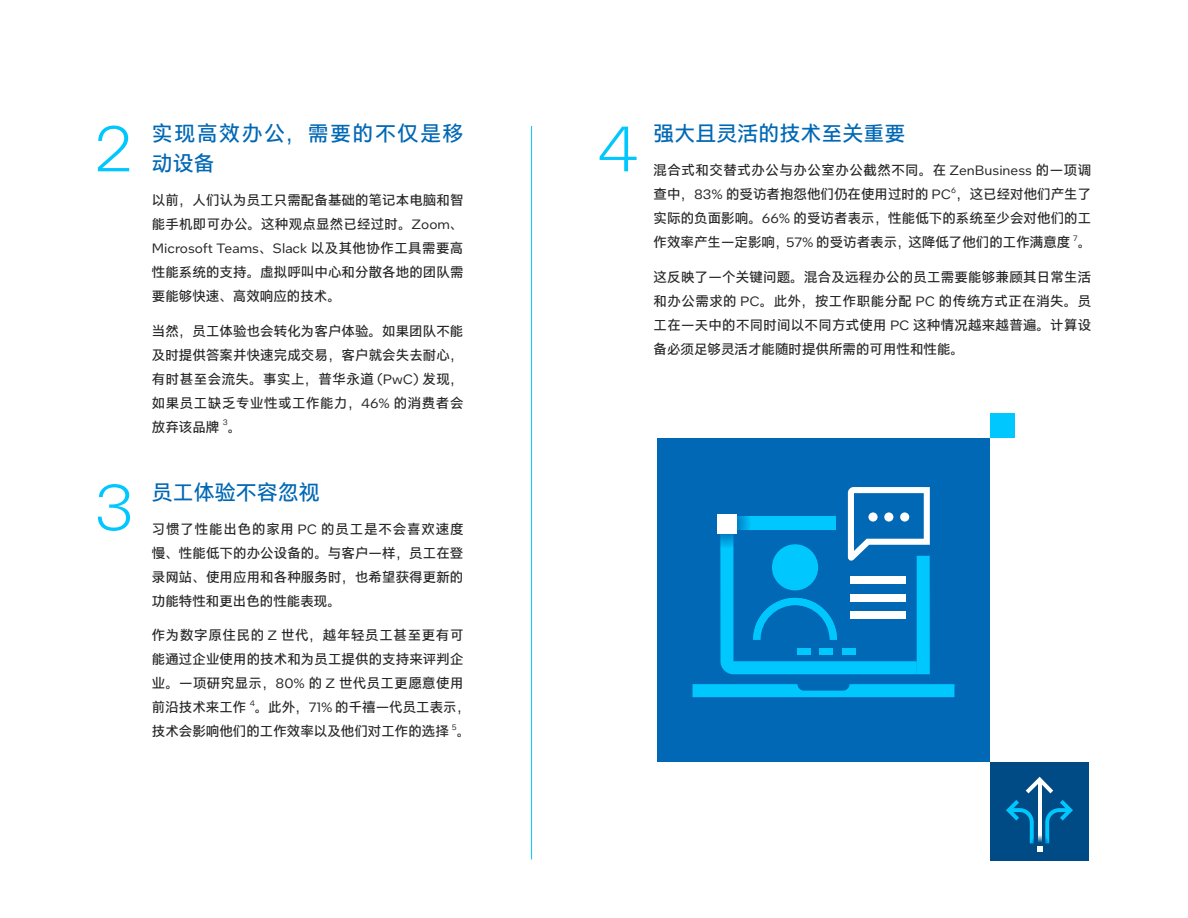
<style>
.page{position:relative;width:1188px;height:918px;background:#fff}
.page>*{position:absolute;margin:0;border:0;box-sizing:border-box;transform-origin:0 0}
.TipSheet_Section{font:300 63.9px "Intel One Text";color:#00c7fd}
.TipSheet_Section-2{font:21px "Intel Clear Hans";color:#0068b5}
.TipSheet_Section-3{font:21px/30px "Intel Clear Hans";letter-spacing:.07em;color:#0068b5}
.INT_body{font:13.5px/24px "Intel Clear Hans";letter-spacing:.005em;color:#262626;text-align:justify}
.INT_body-2{font:7.8px "Intel One Text";color:#262626}
.s1{font-family:"Intel One Text"}
</style>
<div class="page">
<hr style="left:531px;top:126px;width:1px;height:734px;background:#00c7fd">
<div style="left:657px;top:438px;width:333px;height:324px;background:#0068b5"></div>
<svg style="left:692px;top:684px;width:263px;height:13px;background:#00bcf5"></svg>
<svg style="left:720px;top:487px;width:210px;height:187px"></svg>
<div style="left:917px;top:556px;width:13px;height:118px;background:#00c7fd"></div>
<div style="left:733px;top:517px;width:103px;height:13px;background:#00c7fd"></div>
<div style="left:850px;top:577px;width:55px;height:7px;background:#fff"></div>
<div style="left:850px;top:594px;width:55px;height:7px;background:#fff"></div>
<div style="left:850px;top:612px;width:55px;height:7px;background:#fff"></div>
<div style="left:797px;top:648px;width:14px;height:7px;background:#00c7fd"></div>
<div style="left:820px;top:648px;width:13px;height:7px;background:#00c7fd"></div>
<div style="left:842px;top:648px;width:13px;height:7px;background:#00c7fd"></div>
<svg style="left:701px;top:498px;width:50px;height:50px"></svg>
<div style="left:717px;top:514px;width:20px;height:20px;background:#fff"></div>
<div style="left:990px;top:762px;width:99px;height:99px;background:#004a86"></div>
<hr style="left:1038px;top:779px;width:4px;height:69px;background:#fff">
<svg style="left:1026px;top:777px;width:27px;height:16px"></svg>
<svg style="left:1006px;top:800px;width:67px;height:52px"></svg>
<div style="left:990px;top:413px;width:25px;height:25px;background:#00c7fd"></div>
<p class="TipSheet_Section" style="left:94px;top:108px;width:41px">2</p>
<p class="TipSheet_Section-3" style="left:152px;top:119px;width:313px">实现高效办公，需要的不仅是移动设备</p>
<p class="INT_body" style="left:152px;top:188px;width:313px">以前，人们认为员工只需配备基础的笔记本电脑和智能手机即可办公。这种观点显然已经过时。<span class="s1">Zoom</span>、<span class="s1">Microsoft Teams</span>、<span class="s1">Slack</span> 以及其他协作工具需要高性能系统的支持。虚拟呼叫中心和分散各地的团队需要能够快速、高效响应的技术。</p>
<p class="INT_body" style="left:152px;top:319px;width:313px">当然，员工体验也会转化为客户体验。如果团队不能及时提供答案并快速完成交易，客户就会失去耐心，有时甚至会流失。事实上，普华永道 <span class="s1">(PwC)</span> 发现，如果员工缺乏专业性或工作能力，<span class="s1">46%</span> 的消费者会放弃该品牌</p>
<p class="INT_body-2" style="left:223px;top:417px;width:6px">3</p>
<p class="INT_body" style="left:228px;top:415px;width:15px">。</p>
<p class="TipSheet_Section" style="left:94px;top:466px;width:42px">3</p>
<p class="TipSheet_Section-2" style="left:152px;top:480px;width:169px">员工体验不容忽视</p>
<p class="INT_body" style="left:152px;top:517px;width:313px">习惯了性能出色的家用 <span class="s1">PC</span> 的员工是不会喜欢速度慢、性能低下的办公设备的。与客户一样，员工在登录网站、使用应用和各种服务时，也希望获得更新的功能特性和更出色的性能表现。</p>
<p class="INT_body" style="left:152px;top:623px;width:313px">作为数字原住民的 <span class="s1">Z</span> 世代，越年轻员工甚至更有可能通过企业使用的技术和为员工提供的支持来评判企业。一项研究显示，<span class="s1">80%</span> 的 <span class="s1">Z</span> 世代员工更愿意使用前沿技术来工作</p>
<p class="INT_body-2" style="left:250px;top:698px;width:7px">4</p>
<p class="INT_body" style="left:152px;top:695px;width:320px;text-indent:103px">。此外，<span class="s1">71%</span> 的千禧一代员工表示，技术会影响他们的工作效率以及他们对工作的选择</p>
<p class="INT_body-2" style="left:452px;top:722px;width:6px">5</p>
<p class="INT_body" style="left:457px;top:719px;width:15px">。</p>
<p class="TipSheet_Section" style="left:597px;top:108px;width:43px">4</p>
<p class="TipSheet_Section-2" style="left:654px;top:122px;width:253px">强大且灵活的技术至关重要</p>
<p class="INT_body" style="left:654px;top:158px;width:439px">混合式和交替式办公与办公室办公截然不同。在 <span class="s1">ZenBusiness</span> 的一项调查中，<span class="s1">83%</span> 的受访者抱怨他们仍在使用过时的 <span class="s1">PC</span> ，这已经对他们产生了</p>
<p class="INT_body-2" style="left:951px;top:185px;width:6px">6</p>
<p class="INT_body" style="left:654px;top:206px;width:439px">实际的负面影响。<span class="s1">66%</span> 的受访者表示，性能低下的系统至少会对他们的工作效率产生一定影响，<span class="s1">57%</span> 的受访者表示，这降低了他们的工作满意度</p>
<p class="INT_body-2" style="left:1073px;top:233px;width:6px">7</p>
<p class="INT_body" style="left:1078px;top:230px;width:15px">。</p>
<p class="INT_body" style="left:654px;top:265px;width:439px">这反映了一个关键问题。混合及远程办公的员工需要能够兼顾其日常生活和办公需求的 <span class="s1">PC</span>。此外，按工作职能分配 <span class="s1">PC</span> 的传统方式正在消失。员工在一天中的不同时间以不同方式使用 <span class="s1">PC</span> 这种情况越来越普遍。计算设备必须足够灵活才能随时提供所需的可用性和性能。</p>
</div>
